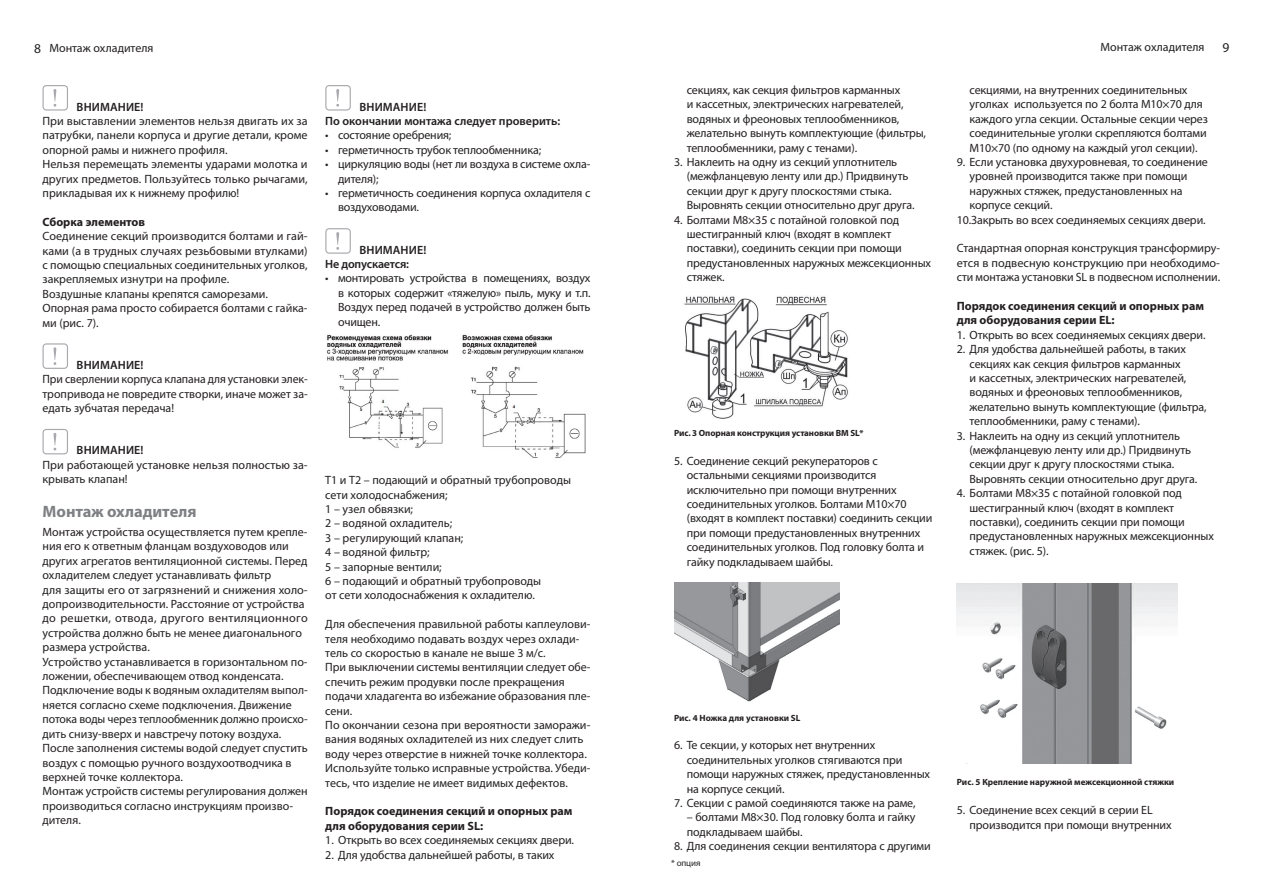
<style>
.page{position:relative;width:1263px;height:893px;background:#fff}
.page>*{position:absolute;margin:0;border:0;box-sizing:border-box;transform-origin:0 0}
.txt{font:700 16.5px "Myriad Pro";color:#7e8083}
.t1{font:13.5px "Myriad Pro";color:#231f20}
.txt-2{font:12px/14.4px "Myriad Pro";letter-spacing:-.01em;color:#231f20}
.head_2{font:12px/14.4px "Myriad Pro";color:#231f20}
.head_2-2{font:700 12px/14.4px "Myriad Pro";color:#231f20}
.txt-3{font:600 12px "Myriad Pro";color:#231f20}
.spis{font:12px "Myriad Pro";color:#231f20}
.Text{font:600 12px "Myriad Pro";letter-spacing:.01em;color:#231f20}
.txt-4{font:700 9px "Myriad Pro";color:#231f20}
.t2{font:9px "Myriad Pro";letter-spacing:-.01em;color:#231f20}
.s1{font-size:13.5px}
</style>
<div class="page">
<svg style="left:43px;top:85px;width:25px;height:26px"></svg>
<svg style="left:43px;top:343px;width:25px;height:26px"></svg>
<svg style="left:43px;top:429px;width:25px;height:25px"></svg>
<svg style="left:325px;top:85px;width:26px;height:26px"></svg>
<svg style="left:325px;top:228px;width:26px;height:26px"></svg>
<img style="left:327px;top:334px;width:259px;height:124px">
<img style="left:684px;top:296px;width:164px;height:123px">
<img style="left:674px;top:582px;width:166px;height:120px">
<img style="left:957px;top:584px;width:220px;height:179px">
<p class="spis" style="left:34px;top:41px;width:121px"><span class="s1">8</span> Монтаж охладителя</p>
<p class="spis" style="left:1100px;top:39px;width:106px">Монтаж охладителя</p>
<p class="t1" style="left:1222px;top:39px;width:8px">9</p>
<p class="txt-3" style="left:77px;top:99px;width:68px">ВНИМАНИЕ!</p>
<p class="txt-2" style="left:43px;top:114px;width:267px;text-align:justify">При выставлении элементов нельзя двигать их за патрубки, панели корпуса и другие детали, кроме опорной рамы и нижнего профиля.</p>
<p class="txt-2" style="left:43px;top:157px;width:267px;text-align:justify">Нельзя перемещать элементы ударами молотка и других предметов. Пользуйтесь только рычагами, прикладывая их к нижнему профилю!</p>
<p class="head_2-2" style="left:43px;top:214px;width:104px">Сборка элементов</p>
<p class="txt-2" style="left:43px;top:229px;width:267px;text-align:justify">Соединение секций производится болтами и гай&shy;ками (а в трудных случаях резьбовыми втулками) с помощью специальных соединительных уголков, закрепляемых изнутри на профиле.</p>
<p class="txt-2" style="left:43px;top:286px;width:227px">Воздушные клапаны крепятся саморезами.</p>
<p class="txt-2" style="left:43px;top:301px;width:267px">Опорная рама просто собирается болтами с гайка&shy;ми (рис. 7).</p>
<p class="Text" style="left:77px;top:357px;width:68px">ВНИМАНИЕ!</p>
<p class="txt-2" style="left:43px;top:372px;width:267px;text-align:justify">При сверлении корпуса клапана для установки элек&shy;тропривода не повредите створки, иначе может за&shy;едать зубчатая передача!</p>
<p class="Text" style="left:77px;top:443px;width:68px">ВНИМАНИЕ!</p>
<p class="txt-2" style="left:43px;top:457px;width:267px">При работающей установке нельзя полностью за&shy;крывать клапан!</p>
<p class="txt" style="left:43px;top:501px;width:156px">Монтаж охладителя</p>
<p class="txt-2" style="left:43px;top:525px;width:267px">Монтаж устройства осуществляется путем крепле&shy;ния его к ответным фланцам воздуховодов или</p>
<p class="txt-2" style="left:43px;top:553px;width:267px">других агрегатов вентиляционной системы. Перед охладителем следует устанавливать фильтр</p>
<p class="txt-2" style="left:43px;top:582px;width:267px">для защиты его от загрязнений и снижения холо&shy;допроизводительности. Расстояние от устройства</p>
<p class="txt-2" style="left:43px;top:611px;width:267px">до решетки, отвода, другого вентиляционного устройства должно быть не менее диагонального</p>
<p class="txt-2" style="left:43px;top:640px;width:109px">размера устройства.</p>
<p class="txt-2" style="left:43px;top:654px;width:267px">Устройство устанавливается в горизонтальном по&shy;ложении, обеспечивающем отвод конденсата.</p>
<p class="txt-2" style="left:43px;top:683px;width:267px">Подключение воды к водяным охладителям выпол&shy;няется согласно схеме подключения. Движение</p>
<p class="txt-2" style="left:43px;top:712px;width:267px">потока воды через теплообменник должно происхо&shy;дить снизу-вверх и навстречу потоку воздуха.</p>
<p class="txt-2" style="left:43px;top:741px;width:267px">После заполнения системы водой следует спустить воздух с помощью ручного воздухоотводчика в</p>
<p class="txt-2" style="left:43px;top:769px;width:142px">верхней точке коллектора.</p>
<p class="txt-2" style="left:43px;top:784px;width:267px">Монтаж устройств системы регулирования должен производиться согласно инструкциям произво-</p>
<p class="txt-2" style="left:43px;top:813px;width:40px">дителя.</p>
<p class="txt-3" style="left:359px;top:99px;width:68px">ВНИМАНИЕ!</p>
<p class="txt-3" style="left:325px;top:113px;width:236px">По окончании монтажа следует проверить:</p>
<p class="txt-2" style="left:325px;top:128px;width:128px">• состояние оребрения;</p>
<p class="txt-2" style="left:325px;top:142px;width:217px">• герметичность трубок теплообменника;</p>
<p class="txt-2" style="left:338px;top:157px;width:254px;text-indent:-13px">• циркуляцию воды (нет ли воздуха в системе охла&shy;дителя);</p>
<p class="txt-2" style="left:338px;top:186px;width:254px;text-indent:-13px">• герметичность соединения корпуса охладителя с воздуховодами.</p>
<p class="txt-3" style="left:359px;top:242px;width:68px">ВНИМАНИЕ!</p>
<p class="txt-3" style="left:325px;top:256px;width:85px">Не допускается:</p>
<p class="txt-2" style="left:338px;top:271px;width:254px;text-align:justify;text-indent:-13px">• монтировать устройства в помещениях, воздух в которых содержит «тяжелую» пыль, муку и т.п.<br>Воздух перед подачей в устройство должен быть очищен.</p>
<p class="head_2" style="left:325px;top:473px;width:247px">Т1 и Т2 – подающий и обратный трубопроводы сети холодоснабжения;</p>
<p class="head_2" style="left:325px;top:501px;width:89px">1 – узел обвязки;</p>
<p class="head_2" style="left:325px;top:516px;width:128px">2 – водяной охладитель;</p>
<p class="head_2" style="left:325px;top:530px;width:140px">3 – регулирующий клапан;</p>
<p class="head_2" style="left:325px;top:545px;width:106px">4 – водяной фильтр;</p>
<p class="head_2" style="left:325px;top:559px;width:118px">5 – запорные вентили;</p>
<p class="head_2" style="left:325px;top:573px;width:217px">6 – подающий и обратный трубопроводы от сети холодоснабжения к охладителю.</p>
<p class="txt-2" style="left:325px;top:617px;width:267px">Для обеспечения правильной работы каплеулови&shy;теля необходимо подавать воздух через охлади-</p>
<p class="txt-2" style="left:325px;top:645px;width:222px">тель со скоростью в канале не выше 3 м/с.</p>
<p class="txt-2" style="left:325px;top:660px;width:267px">При выключении системы вентиляции следует обе&shy;спечить режим продувки после прекращения</p>
<p class="txt-2" style="left:325px;top:689px;width:267px">подачи хладагента во избежание образования пле&shy;сени.</p>
<p class="txt-2" style="left:325px;top:717px;width:267px">По окончании сезона при вероятности заморажи&shy;вания водяных охладителей из них следует слить</p>
<p class="txt-2" style="left:325px;top:746px;width:263px">воду через отверстие в нижней точке коллектора.</p>
<p class="txt-2" style="left:325px;top:761px;width:267px">Используйте только исправные устройства. Убеди&shy;тесь, что изделие не имеет видимых дефектов.</p>
<p class="head_2-2" style="left:325px;top:804px;width:249px">Порядок соединения секций и опорных рам для оборудования серии SL:</p>
<p class="txt-2" style="left:325px;top:833px;width:250px">1. Открыть во всех соединяемых секциях двери.</p>
<p class="txt-2" style="left:325px;top:847px;width:231px">2. Для удобства дальнейшей работы, в таких</p>
<p class="txt-2" style="left:687px;top:83px;width:241px">секциях, как секция фильтров карманных<br>и кассетных, электрических нагревателей, водяных и фреоновых теплообменников, желательно вынуть комплектующие (фильтры, теплообменники, раму с тенами).</p>
<p class="txt-2" style="left:687px;top:155px;width:229px;text-indent:-13px">3. Наклеить на одну из секций уплотнитель (межфланцевую ленту или др.) Придвинуть секции друг к другу плоскостями стыка.<br>Выровнять секции относительно друг друга.</p>
<p class="txt-2" style="left:687px;top:212px;width:246px;text-indent:-13px">4. Болтами М8×35 с потайной головкой под шестигранный ключ (входят в комплект поставки), соединить секции при помощи предустановленных наружных межсекционных стяжек.</p>
<p class="txt-4" style="left:674px;top:427px;width:191px">Рис. 3 Опорная конструкция установки BM SL*</p>
<p class="txt-2" style="left:687px;top:453px;width:247px;text-indent:-13px">5. Соединение секций рекуператоров с остальными секциями производится исключительно при помощи внутренних соединительных уголков. Болтами М10×70 (входят в комплект поставки) соединить секции при помощи предустановленных внутренних соединительных уголков. Под головку болта и гайку подкладываем шайбы.</p>
<p class="txt-2" style="left:969px;top:83px;width:240px">секциями, на внутренних соединительных уголках используется по 2 болта М10×70 для каждого угла секции. Остальные секции через соединительные уголки скрепляются болтами М10×70 (по одному на каждый угол секции).</p>
<p class="txt-2" style="left:969px;top:155px;width:240px;text-indent:-13px">9. Если установка двухуровневая, то соединение уровней производится также при помощи наружных стяжек, предустановленных на корпусе секций.</p>
<p class="txt-2" style="left:957px;top:212px;width:250px">10.Закрыть во всех соединяемых секциях двери.</p>
<p class="txt-2" style="left:957px;top:241px;width:265px;text-align:justify">Стандартная опорная конструкция трансформиру&shy;ется в подвесную конструкцию при необходимо&shy;сти монтажа установки SL в подвесном исполнении.</p>
<p class="head_2-2" style="left:957px;top:298px;width:249px">Порядок соединения секций и опорных рам для оборудования серии EL:</p>
<p class="txt-2" style="left:957px;top:327px;width:250px">1. Открыть во всех соединяемых секциях двери.</p>
<p class="txt-2" style="left:969px;top:342px;width:239px;text-indent:-13px">2. Для удобства дальнейшей работы, в таких секциях как секция фильтров карманных<br>и кассетных, электрических нагревателей, водяных и фреоновых теплообменников, желательно вынуть комплектующие (фильтра, теплообменники, раму с тенами).</p>
<p class="txt-2" style="left:969px;top:428px;width:229px;text-indent:-13px">3. Наклеить на одну из секций уплотнитель (межфланцевую ленту или др.) Придвинуть секции друг к другу плоскостями стыка.<br>Выровнять секции относительно друг друга.</p>
<p class="txt-2" style="left:969px;top:486px;width:246px;text-indent:-13px">4. Болтами М8×35 с потайной головкой под шестигранный ключ (входят в комплект поставки), соединить секции при помощи предустановленных наружных межсекционных стяжек. (рис. 5).</p>
<p class="txt-4" style="left:674px;top:712px;width:128px">Рис. 4 Ножка для установки SL</p>
<p class="txt-2" style="left:687px;top:738px;width:245px;text-indent:-13px">6. Те секции, у которых нет внутренних соединительных уголков стягиваются при помощи наружных стяжек, предустановленных на корпусе секций.</p>
<p class="txt-2" style="left:674px;top:795px;width:243px">7. Секции с рамой соединяются также на раме,</p>
<p class="txt-2" style="left:687px;top:810px;width:230px">– болтами М8×30. Под головку болта и гайку подкладываем шайбы.</p>
<p class="txt-2" style="left:674px;top:839px;width:258px">8. Для соединения секции вентилятора с другими</p>
<p class="t2" style="left:671px;top:857px;width:31px">* опция</p>
<p class="txt-4" style="left:957px;top:776px;width:219px">Рис. 5 Крепление наружной межсекционной стяжки</p>
<p class="txt-2" style="left:969px;top:803px;width:204px;text-indent:-13px">5. Соединение всех секций в серии EL производится при помощи внутренних</p>
</div>
